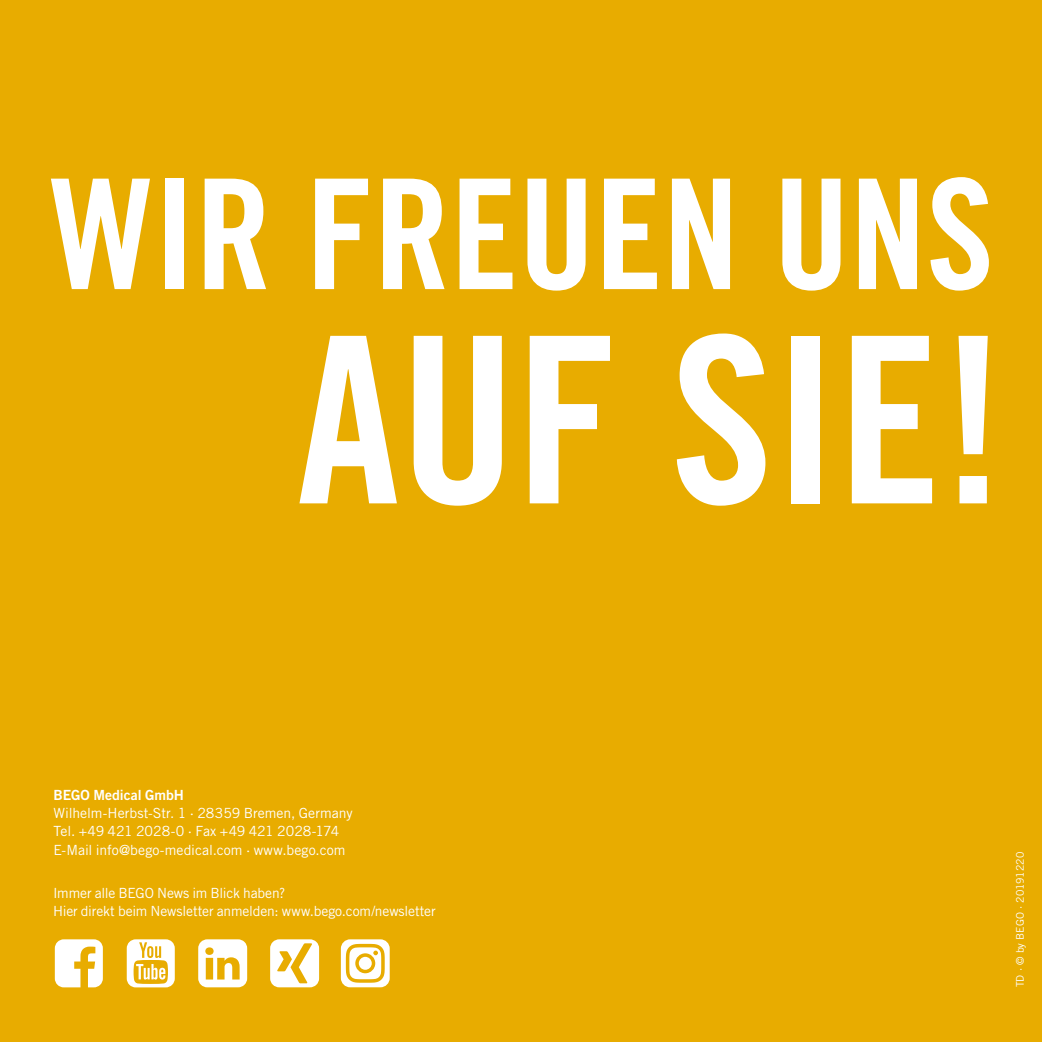
<style>
.page{position:relative;width:1042px;height:1042px;background:#e8ac00}
.page>*{position:absolute;margin:0;border:0;box-sizing:border-box;transform-origin:0 0}
.t1{font:232.05px "Trade Gothic LT Std Bd Cn 20";color:#fff}
.t2{font:152.95px "Trade Gothic LT Std Bd Cn 20";color:#fff}
.t3{font:14px/18.4px "Trade Gothic LT Pro";letter-spacing:-.005em;color:#fff}
.t4{font:14px "Trade Gothic LT Pro Bd 2";color:#fff}
.t5{font:10.5px "Trade Gothic LT Pro";color:#fff}
</style>
<div class="page">
<svg style="left:55px;top:939px;width:48px;height:48px"></svg>
<svg style="left:198px;top:939px;width:49px;height:48px"></svg>
<svg style="left:270px;top:939px;width:49px;height:48px"></svg>
<svg style="left:127px;top:939px;width:48px;height:48px"></svg>
<div style="left:341px;top:939px;width:49px;height:48px;background:#fff;border-radius:9px"></div>
<svg style="left:346px;top:944px;width:39px;height:38px"></svg>
<h2 class="t2" style="left:51px;top:142px;width:945px">WIR FREUEN UNS</h2>
<h1 class="t1" style="left:297px;top:280px;width:710px">AUF SIE!</h1>
<p class="t4" style="left:54px;top:786px;width:132px">BEGO Medical GmbH</p>
<p class="t3" style="left:54px;top:803px;width:300px">Wilhelm-Herbst-Str. 1 · 28359 Bremen, Germany<br>Tel. +49 421 2028-0 · Fax +49 421 2028-174<br>E-Mail info@bego-medical.com · www.bego.com</p>
<p class="t3" style="left:53px;top:884px;width:384px">Immer alle BEGO News im Blick haben?<br>Hier direkt beim Newsletter anmelden: www.bego.com/newsletter</p>
<p class="t5" style="left:1014px;top:987px;width:137px;rotate:-90deg">TD · © by BEGO · 20191220</p>
</div>
